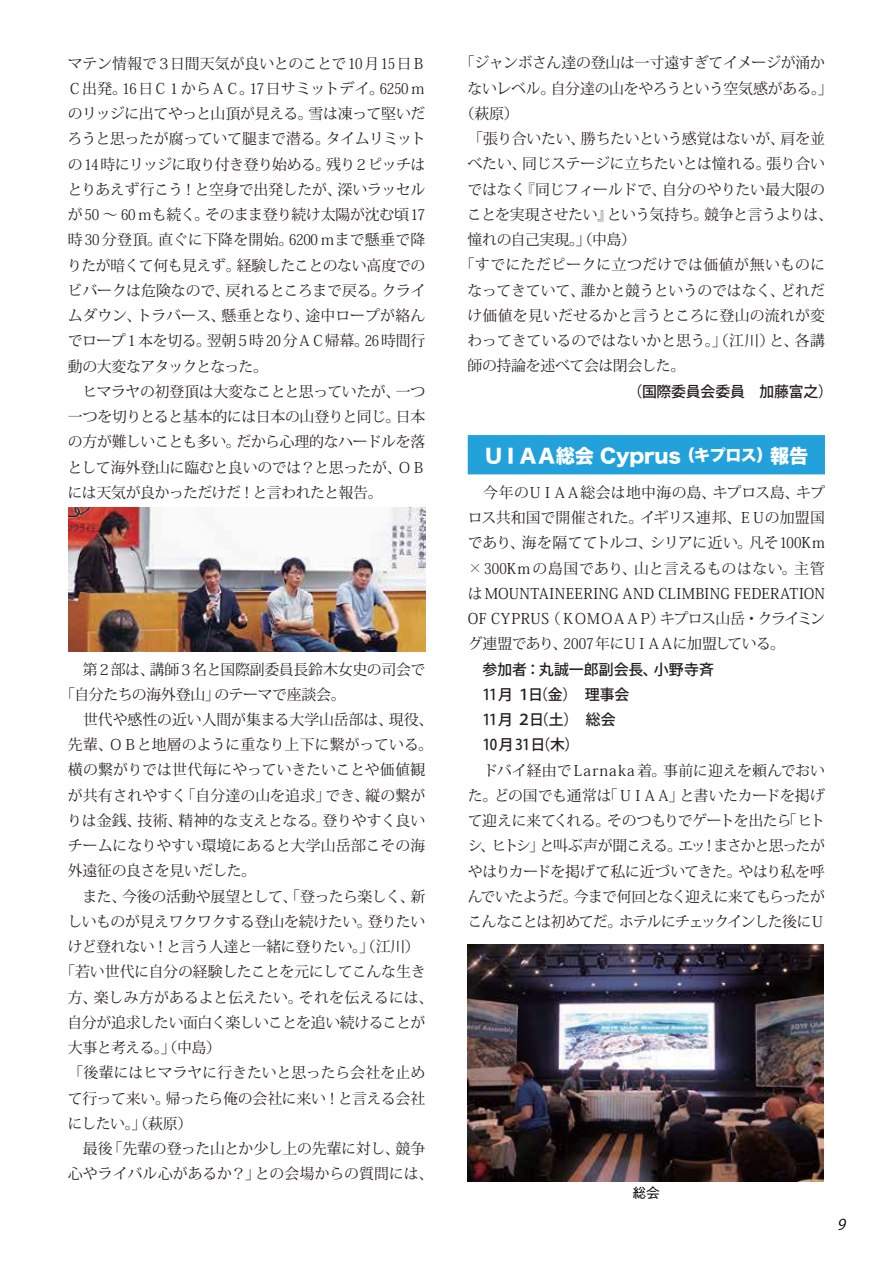
<style>
.page{position:relative;width:893px;height:1263px;background:#fff}
.page>*{position:absolute;margin:0;border:0;box-sizing:border-box;transform-origin:0 0}
.t1{font:19.2px "Hira Kaku Std N W8 90 msp RKSJ H";letter-spacing:-.01em;color:#fff}
.t2{font:14.85px/25.2px "Koz Min Pro Regular 90 msp RKSJ H";letter-spacing:-.02em;color:#231f20;text-align:justify}
.t3{font:14.85px "Koz Min Pro Regular 90 msp RKSJ H";letter-spacing:.005em;color:#231f20}
.t4{font:14.85px/25.2px "Koz Go Pro Medium 90 msp RKSJ H";letter-spacing:-.01em;color:#231f20}
.t5{font:14.85px "Koz Min Pro Regular 90 msp RKSJ H";letter-spacing:.01em;color:#231f20}
.t6{font:14.85px "Koz Min Pro Regular 90 msp RKSJ H";color:#231f20}
.t7{font:14.85px "Koz Min Pro Regular 90 msp RKSJ H";letter-spacing:.025em;color:#231f20}
.t8{font:italic 14.85px "Koz Go Pro Regular 90 msp RKSJ H";color:#000102}
.t9{font:13.8px "Gothic BBB Pro Medium 90 msp RKSJ H";color:#000102}
.s1{font-size:15.9px}
.s2{font-family:"Adobe Myungjo Std Medium Uni KS UTF16 V"}
</style>
<div class="page">
<div style="left:468px;top:435px;width:357px;height:39px;background:#22a1db"></div>
<img style="left:468px;top:944px;width:355px;height:237px">
<img style="left:68px;top:507px;width:357px;height:145px">
<p class="t2" style="left:67px;top:52px;width:360px;text-align:left">マテン情報で３日間天気が良いとのことで10月15日Ｂ<br>Ｃ出発。16日Ｃ１からＡＣ。17日サミットデイ。6250ｍのリッジに出てやっと山頂が見える。雪は凍って堅いだろうと思ったが腐っていて腿まで潜る。タイムリミットの 14時にリッジに取り付き登り始める。残り２ピッチはとりあえず行こう！と空身で出発したが、深いラッセルが50 ～ 60ｍも続く。そのまま登り続け太陽が沈む頃17時 30 分登頂。直ぐに下降を開始。6200ｍまで懸垂で降りたが暗くて何も見えず。経験したことのない高度でのビバークは危険なので、戻れるところまで戻る。クライムダウン、トラバース、懸垂となり、途中ロープが絡んでロープ１本を切る。翌朝５時 20 分ＡＣ帰幕。26 時間行動の大変なアタックとなった。<br>　ヒマラヤの初登頂は大変なことと思っていたが、一つ一つを切りとると基本的には日本の山登りと同じ。日本の方が難しいことも多い。だから心理的なハードルを落として海外登山に臨むと良いのでは？と思ったが、ＯＢには天気が良かっただけだ！と言われたと報告。</p>
<p class="t2" style="left:68px;top:658px;width:359px">　第２部は、講師３名と国際副委員長鈴木女史の司会で</p>
<p class="t2" style="left:60px;top:684px;width:287px">「自分たちの海外登山」のテーマで座談会。</p>
<p class="t2" style="left:68px;top:709px;width:367px">　世代や感性の近い人間が集まる大学山岳部は、現役、</p>
<p class="t2" style="left:68px;top:734px;width:367px">先輩、ＯＢと地層のように重なり上下に繋がっている。</p>
<p class="t6" style="left:68px;top:764px;width:359px">横の繋がりでは世代毎にやっていきたいことや価値観</p>
<p class="t3" style="left:68px;top:789px;width:359px">が共有されやすく「自分達の山を追求」でき、縦の繋が</p>
<p class="t3" style="left:67px;top:815px;width:360px">りは金銭、技術、精神的な支えとなる。登りやすく良い</p>
<p class="t3" style="left:68px;top:840px;width:359px">チームになりやすい環境にあると大学山岳部こその海</p>
<p class="t2" style="left:68px;top:860px;width:190px">外遠征の良さを見いだした。</p>
<p class="t2" style="left:68px;top:885px;width:359px">　また、今後の活動や展望として、「登ったら楽しく、新</p>
<p class="t2" style="left:67px;top:911px;width:359px">しいものが見えワクワクする登山を続けたい。登りたい</p>
<p class="t2" style="left:68px;top:936px;width:354px">けど登れない！と言う人達と一緒に登りたい。」（江川）</p>
<p class="t2" style="left:60px;top:961px;width:367px">「若い世代に自分の経験したことを元にしてこんな生き</p>
<p class="t5" style="left:68px;top:991px;width:367px">方、楽しみ方があるよと伝えたい。それを伝えるには、</p>
<p class="t2" style="left:67px;top:1012px;width:359px">自分が追求したい面白く楽しいことを追い続けることが</p>
<p class="t2" style="left:68px;top:1037px;width:155px">大事と考える。」（中島）</p>
<p class="t2" style="left:68px;top:1062px;width:358px">「後輩にはヒマラヤに行きたいと思ったら会社を止め</p>
<p class="t2" style="left:68px;top:1087px;width:359px">て行って来い。帰ったら俺の会社に来い！と言える会社</p>
<p class="t2" style="left:68px;top:1113px;width:126px">にしたい。」（萩原）</p>
<p class="t2" style="left:68px;top:1138px;width:359px">　最後「先輩の登った山とか少し上の先輩に対し、競争</p>
<p class="t3" style="left:68px;top:1168px;width:367px">心やライバル心があるか？」との会場からの質問には、</p>
<p class="t2" style="left:460px;top:52px;width:367px">「ジャンボさん達の登山は一寸遠すぎてイメージが涌か</p>
<p class="t2" style="left:467px;top:77px;width:367px">ないレベル。自分達の山をやろうという空気感がある。」</p>
<p class="t2" style="left:460px;top:103px;width:60px">（萩原）</p>
<p class="t2" style="left:468px;top:128px;width:358px">「張り合いたい、勝ちたいという感覚はないが、肩を並</p>
<p class="t2" style="left:468px;top:153px;width:359px">べたい、同じステージに立ちたいとは憧れる。張り合い</p>
<p class="t2" style="left:467px;top:178px;width:359px">ではなく『同じフィールドで、自分のやりたい最大限の</p>
<p class="t2" style="left:467px;top:204px;width:367px">ことを実現させたい』という気持ち。競争と言うよりは、</p>
<p class="t2" style="left:468px;top:229px;width:170px">憧れの自己実現。」（中島）</p>
<p class="t7" style="left:460px;top:259px;width:367px">「すでにただピークに立つだけでは価値が無いものに</p>
<p class="t2" style="left:467px;top:279px;width:359px">なってきていて、誰かと競うというのではなく、どれだ</p>
<p class="t5" style="left:467px;top:310px;width:359px">け価値を見いだせるかと言うところに登山の流れが変</p>
<p class="t3" style="left:467px;top:335px;width:359px">わってきているのではないかと思う。」（江川）と、各講</p>
<p class="t2" style="left:467px;top:355px;width:219px">師の持論を述べて会は閉会した。</p>
<p class="t4" style="left:627px;top:380px;width:207px">（国際委員会委員　加藤富之）</p>
<p class="t1" style="left:484px;top:448px;width:326px">ＵＩＡＡ総会 CYPRUS<span class="s1">（キプロス）</span>報告</p>
<p class="t2" style="left:468px;top:482px;width:359px">　今年のＵＩＡＡ総会は地中海の島、キプロス島、キプロス共和国で開催された。イギリス連邦、ＥＵの加盟国であり、海を隔ててトルコ、シリアに近い。凡そ100Km <span class="s2">×</span>300Km の島国であり、山と言えるものはない。主管は MOUNTAINEERING AND CLIMBING FEDERATION OF CYPRUS （ＫＯＭＯＡＡＰ）キプロス山岳・クライミング連盟であり、2007年にＵＩＡＡに加盟している。</p>
<p class="t4" style="left:468px;top:658px;width:248px">　参加者：丸誠一郎副会長、小野寺斉　11 月 １日（金）　理事会<br>　11 月 ２日（土）　総会<br>　10月31日（木）</p>
<p class="t2" style="left:468px;top:759px;width:359px">　ドバイ経由で Larnaka 着。事前に迎えを頼んでおいた。どの国でも通常は「ＵＩＡＡ」と書いたカードを掲げて迎えに来てくれる。そのつもりでゲートを出たら「ヒトシ、ヒトシ」と叫ぶ声が聞こえる。エッ！まさかと思ったがやはりカードを掲げて私に近づいてきた。やはり私を呼んでいたようだ。今まで何回となく迎えに来てもらったがこんなことは初めてだ。ホテルにチェックインした後にＵ</p>
<p class="t9" style="left:633px;top:1187px;width:29px">総会</p>
<p class="t8" style="left:837px;top:1218px;width:12px">9</p>
</div>
